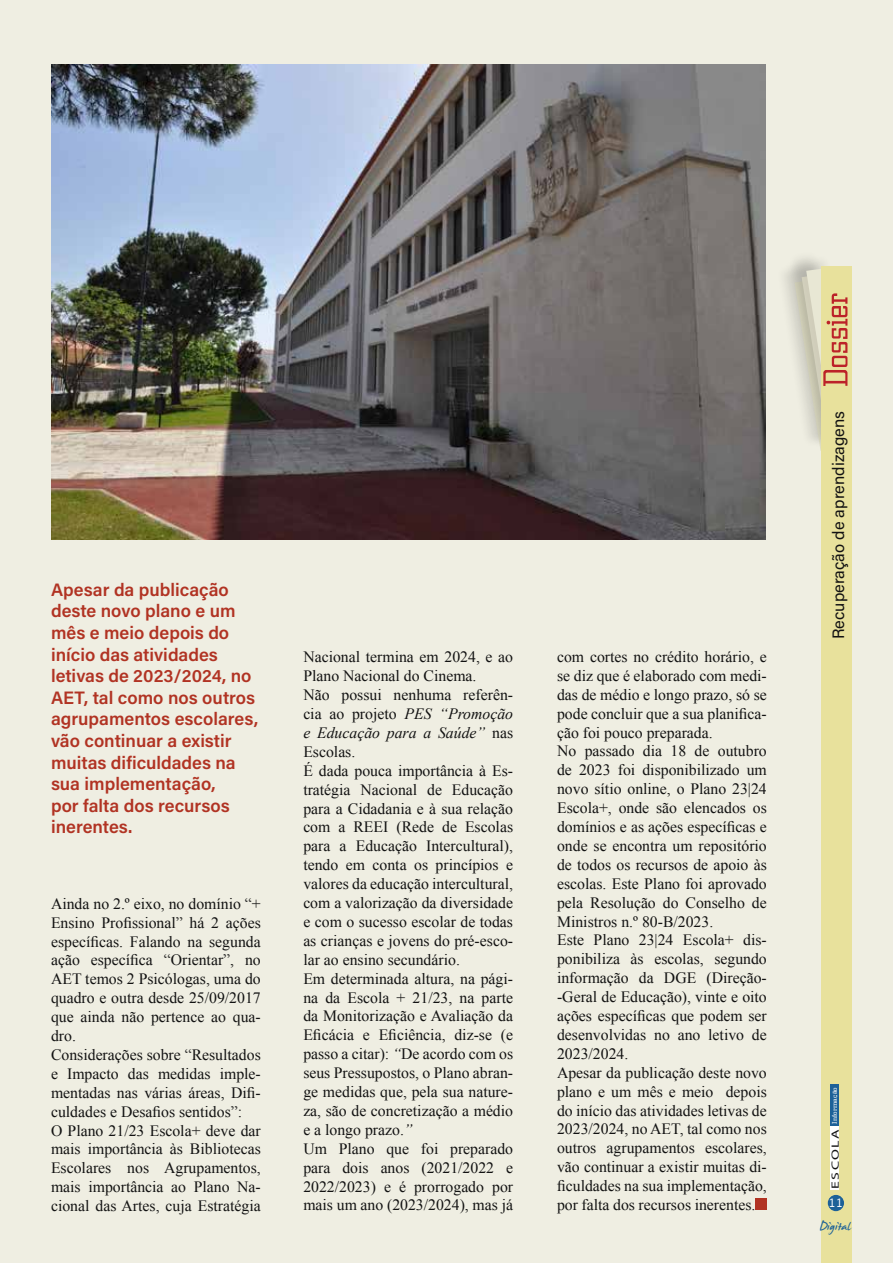
<style>
.page{position:relative;width:893px;height:1263px;background:#efeee2}
.page>*{position:absolute;margin:0;border:0;box-sizing:border-box;transform-origin:0 0}
.t1{font:21px "James Fajardo";color:#1d6198}
.t2{font:600 18px/21.6px "Acumin Pro";color:#b13323}
.t3{font:16.5px "Acumin Pro";color:#121212}
.t4{font:15.75px/18.9px "Times New Roman";color:#121212}
.t5{font:12px "Andale Mono";color:#fff}
.t6{font:10.5px "Myriad Pro";letter-spacing:.1em;color:#121212;scale:1.5 1}
.t7{font:6.75px "Civic";letter-spacing:.01em;color:#fff;scale:1.33 1}
.s1{font-style:italic}
</style>
<div class="page">
<div style="left:788px;top:250px;width:60px;height:198px;background:#121212;opacity:.1"></div>
<div style="left:821px;top:267px;width:30px;height:996px;background:#e8e19c"></div>
<svg style="left:795px;top:268px;width:53px;height:183px"></svg>
<div style="left:830px;top:1084px;width:9px;height:42px;background:#1d6198"></div>
<div style="left:828px;top:1195px;width:16px;height:16px;background:#1d6198;border-radius:50%"></div>
<div style="left:830px;top:1126px;width:9px;height:63px;background:#fff"></div>
<img style="left:51px;top:65px;width:715px;height:475px">
<div style="left:755px;top:1199px;width:12px;height:11px;background:#b13323"></div>
<p class="t2" style="left:51px;top:578px;width:209px">Apesar da publicação deste novo plano e um mês e meio depois do início das atividades letivas de 2023/2024, no<br>AET, tal como nos outros agrupamentos escolares, vão continuar a existir muitas dificuldades na sua implementação,<br>por falta dos recursos inerentes.</p>
<p class="t4" style="left:51px;top:894px;width:211px">Ainda no 2.º eixo, no domínio “+<br>Ensino Profissional” há 2 ações específicas. Falando na segunda ação específica “Orientar”, no<br>AET temos 2 Psicólogas, uma do quadro e outra desde 25/09/2017 que ainda não pertence ao qua&shy;dro.<br>Considerações sobre “Resultados e Impacto das medidas imple&shy;mentadas nas várias áreas, Difi&shy;culdades e Desafios sentidos”:<br>O Plano 21/23 Escola+ deve dar mais importância às Bibliotecas<br>Escolares nos Agrupamentos, mais importância ao Plano Na&shy;cional das Artes, cuja Estratégia</p>
<p class="t4" style="left:303px;top:647px;width:211px">Nacional termina em 2024, e ao<br>Plano Nacional do Cinema.<br>Não possui nenhuma referên&shy;cia ao projeto <span class="s1">PES “Promoção e Educação para a Saúde”</span> nas<br>Escolas.<br>É dada pouca importância à Es&shy;tratégia Nacional de Educação para a Cidadania e à sua relação com a REEI (Rede de Escolas para a Educação Intercultural), tendo em conta os princípios e valores da educação intercultural, com a valorização da diversidade e com o sucesso escolar de todas as crianças e jovens do pré-esco&shy;lar ao ensino secundário.<br>Em determinada altura, na pági&shy;na da Escola + 21/23, na parte da Monitorização e Avaliação da<br>Eficácia e Eficiência, diz-se (e passo a citar): <span class="s1">“</span>De acordo com os seus Pressupostos, o Plano abran&shy;ge medidas que, pela sua nature&shy;za, são de concretização a médio e a longo prazo.<span class="s1">”<br></span>Um Plano que foi preparado para dois anos (2021/2022 e<br>2022/2023) e é prorrogado por mais um ano (2023/2024), mas já</p>
<p class="t4" style="left:557px;top:647px;width:211px">com cortes no crédito horário, e se diz que é elaborado com medi&shy;das de médio e longo prazo, só se pode concluir que a sua planifica&shy;ção foi pouco preparada.<br>No passado dia 18 de outubro de 2023 foi disponibilizado um novo sítio online, o Plano 23|24<br>Escola+, onde são elencados os domínios e as ações específicas e onde se encontra um repositório de todos os recursos de apoio às escolas. Este Plano foi aprovado pela Resolução do Conselho de<br>Ministros n.º 80-B/2023.<br>Este Plano 23|24 Escola+ dis&shy;ponibiliza às escolas, segundo informação da DGE (Direção--Geral de Educação), vinte e oito ações específicas que podem ser desenvolvidas no ano letivo de<br>2023/2024.<br>Apesar da publicação deste novo plano e um mês e meio depois do início das atividades letivas de<br>2023/2024, no AET, tal como nos outros agrupamentos escolares, vão continuar a existir muitas di&shy;ficuldades na sua implementação, por falta dos recursos inerentes.</p>
<p class="t3" style="left:827px;top:639px;width:230px;rotate:-90deg">Recuperação de aprendizagens</p>
<p class="t7" style="left:831px;top:1123px;width:29px;rotate:-90deg">Informação</p>
<p class="t6" style="left:829px;top:1189px;width:42px;rotate:-90deg">ESCOLA</p>
<h1 class="t1" style="left:820px;top:1215px;width:32px">Digital</h1>
<p class="t5" style="left:828px;top:1195px;width:16px">11</p>
</div>
